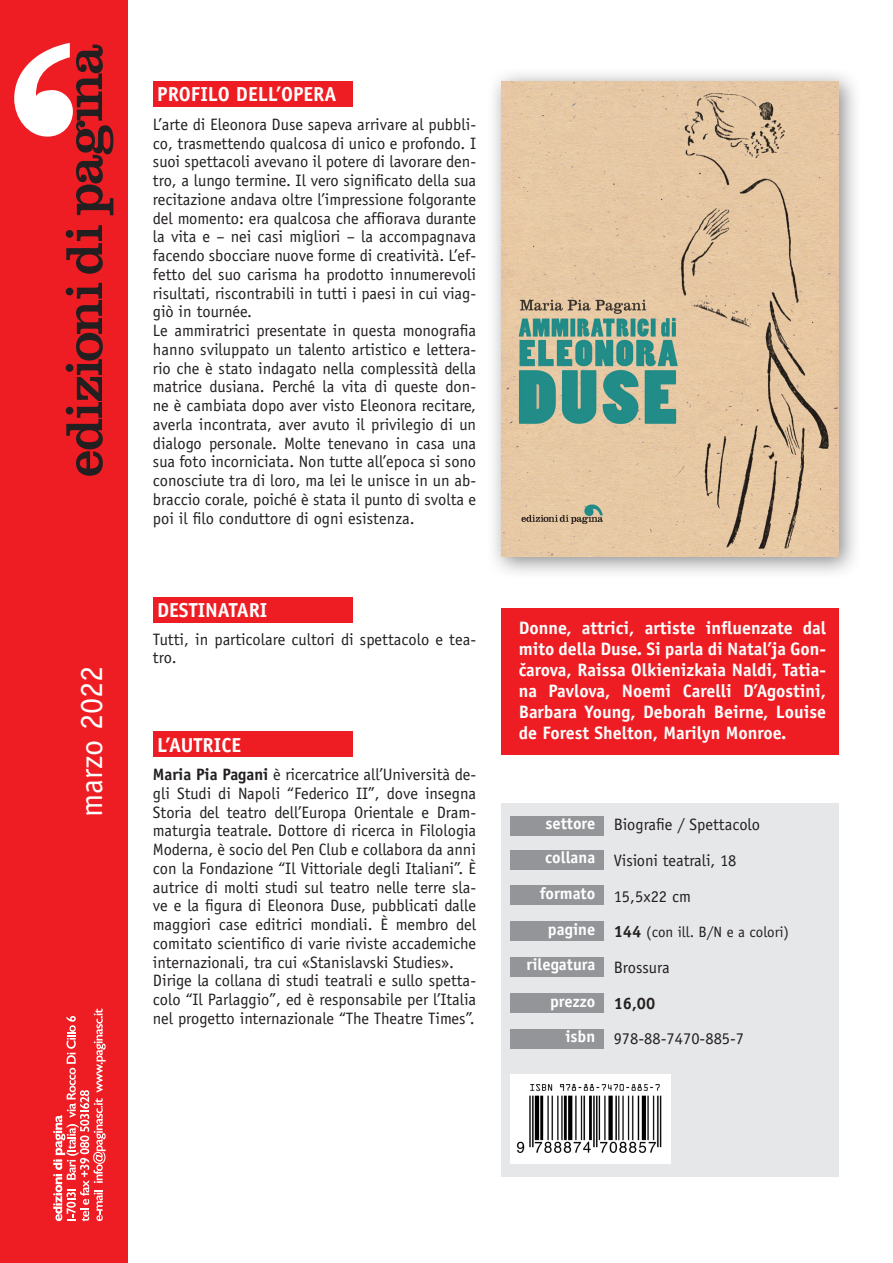
<style>
.page{position:relative;width:893px;height:1263px;background:#fff}
.page>*{position:absolute;margin:0;border:0;box-sizing:border-box;transform-origin:0 0}
.t1{font:32.25px "Officina Sans Std";color:#fff}
.t2{font:700 20.25px "Officina Sans Std";color:#fff}
.Slogan{font:700 18px/21px "Officina Sans Std";color:#fff;text-align:justify}
.Caratteristiche_tecn{font:16.5px/18.8px "Officina Sans Std";color:#231f20;text-align:justify}
.t3{font:700 16.5px "Officina Sans Std";color:#fff}
.Caratteristiche_tecn-2{font:700 16.5px "Officina Sans Std";color:#231f20}
.Caratteristiche_tecn-3{font:15px "Officina Sans Std";color:#231f20}
.s1{font-weight:700}
.s2{font-weight:700;font-size:16.5px}
</style>
<div class="page">
<div style="left:0;top:0;width:127px;height:1263px;background:#ee1d23"></div>
<svg style="left:66px;top:283px;width:37px;height:193px"></svg>
<svg style="left:66px;top:225px;width:37px;height:49px"></svg>
<svg style="left:14px;top:43px;width:99px;height:172px"></svg>
<svg style="left:53px;top:1008px;width:53px;height:213px"></svg>
<div style="left:153px;top:81px;width:200px;height:26px;background:#ee1d23"></div>
<div style="left:153px;top:597px;width:200px;height:26px;background:#ee1d23"></div>
<div style="left:153px;top:731px;width:200px;height:26px;background:#ee1d23"></div>
<div style="left:502px;top:608px;width:337px;height:147px;background:#ee1d23"></div>
<div style="left:502px;top:803px;width:337px;height:373px;background:#e6e7e9"></div>
<div style="left:510px;top:1074px;width:160px;height:89px;background:#fff"></div>
<img style="left:516px;top:1085px;width:146px;height:67px">
<div style="left:510px;top:816px;width:94px;height:19px;background:#939598"></div>
<div style="left:510px;top:850px;width:94px;height:19px;background:#939598"></div>
<div style="left:510px;top:922px;width:94px;height:19px;background:#939598"></div>
<div style="left:510px;top:994px;width:94px;height:19px;background:#939598"></div>
<div style="left:510px;top:885px;width:94px;height:19px;background:#939598"></div>
<div style="left:510px;top:957px;width:94px;height:19px;background:#939598"></div>
<div style="left:510px;top:1029px;width:94px;height:19px;background:#939598"></div>
<div style="left:487px;top:67px;width:375px;height:513px;background:#231f20;opacity:.51"></div>
<img style="left:502px;top:81px;width:337px;height:476px">
<p class="t1" style="left:72px;top:816px;width:153px;rotate:-90deg">marzo 2022</p>
<p class="t2" style="left:157px;top:82px;width:181px">PROFILO DELL’OPERA</p>
<p class="Caratteristiche_tecn" style="left:153px;top:115px;width:325px">L’arte di Eleonora Duse sapeva arrivare al pubbli&shy;co, trasmettendo qualcosa di unico e profondo. I suoi spettacoli avevano il potere di lavorare den&shy;tro, a lungo termine. Il vero significato della sua recitazione andava oltre l’impressione folgorante del momento: era qualcosa che affiorava durante la vita e – nei casi migliori – la accompagnava facendo sbocciare nuove forme di creatività. L’ef&shy;fetto del suo carisma ha prodotto innumerevoli risultati, riscontrabili in tutti i paesi in cui viag&shy;giò in tournée.</p>
<p class="Caratteristiche_tecn" style="left:153px;top:321px;width:325px">Le ammiratrici presentate in questa monografia hanno sviluppato un talento artistico e lettera&shy;rio che è stato indagato nella complessità della matrice dusiana. Perché la vita di queste don&shy;ne è cambiata dopo aver visto Eleonora recitare, averla incontrata, aver avuto il privilegio di un dialogo personale. Molte tenevano in casa una sua foto incorniciata. Non tutte all’epoca si sono conosciute tra di loro, ma lei le unisce in un ab&shy;braccio corale, poiché è stata il punto di svolta e poi il filo conduttore di ogni esistenza.</p>
<p class="t2" style="left:157px;top:598px;width:112px">DESTINATARI</p>
<p class="Caratteristiche_tecn" style="left:153px;top:630px;width:325px">Tutti, in particolare cultori di spettacolo e tea&shy;tro.</p>
<p class="t2" style="left:157px;top:732px;width:86px">L’AUTRICE</p>
<p class="Caratteristiche_tecn" style="left:153px;top:765px;width:325px"><span class="s1">Maria Pia Pagani</span> è ricercatrice all’Università de&shy;gli Studi di Napoli “Federico II”, dove insegna Storia del teatro dell’Europa Orientale e Dram&shy;maturgia teatrale. Dottore di ricerca in Filologia Moderna, è socio del Pen Club e collabora da anni con la Fondazione “Il Vittoriale degli Italiani”. È autrice di molti studi sul teatro nelle terre sla&shy;ve e la figura di Eleonora Duse, pubblicati dalle maggiori case editrici mondiali. È membro del comitato scientifico di varie riviste accademiche internazionali, tra cui «Stanislavski Studies».</p>
<p class="Caratteristiche_tecn" style="left:153px;top:971px;width:325px">Dirige la collana di studi teatrali e sullo spetta&shy;colo “Il Parlaggio”, ed è responsabile per l’Italia nel progetto internazionale “The Theatre Times”.</p>
<p class="Slogan" style="left:519px;top:617px;width:309px">Donne, attrici, artiste influenzate dal mito della Duse. Si parla di Natal’ja Gon&shy;cˇarova, Raissa Olkienizkaia Naldi, Tatia&shy;na Pavlova, Noemi Carelli D’Agostini, Barbara Young, Deborah Beirne, Louise de Forest Shelton, Marilyn Monroe.</p>
<p class="t3" style="left:545px;top:813px;width:51px">settore</p>
<p class="t3" style="left:545px;top:847px;width:52px">collana</p>
<p class="t3" style="left:540px;top:883px;width:57px">formato</p>
<p class="t3" style="left:548px;top:919px;width:49px">pagine</p>
<p class="t3" style="left:527px;top:954px;width:70px">rilegatura</p>
<p class="t3" style="left:550px;top:991px;width:47px">prezzo</p>
<p class="t3" style="left:565px;top:1026px;width:31px">isbn</p>
<p class="Caratteristiche_tecn" style="left:614px;top:815px;width:148px">Biografie / Spettacolo</p>
<p class="Caratteristiche_tecn" style="left:614px;top:851px;width:124px">Visioni teatrali, 18</p>
<p class="Caratteristiche_tecn" style="left:614px;top:887px;width:79px">15,5x22 cm</p>
<p class="Caratteristiche_tecn-3" style="left:614px;top:923px;width:177px"><span class="s2">144</span> (con ill. B/N e a colori)</p>
<p class="Caratteristiche_tecn" style="left:614px;top:958px;width:57px">Brossura</p>
<p class="Caratteristiche_tecn-2" style="left:614px;top:993px;width:43px">16,00</p>
<p class="Caratteristiche_tecn" style="left:614px;top:1029px;width:132px">978-88-7470-885-7</p>
</div>
